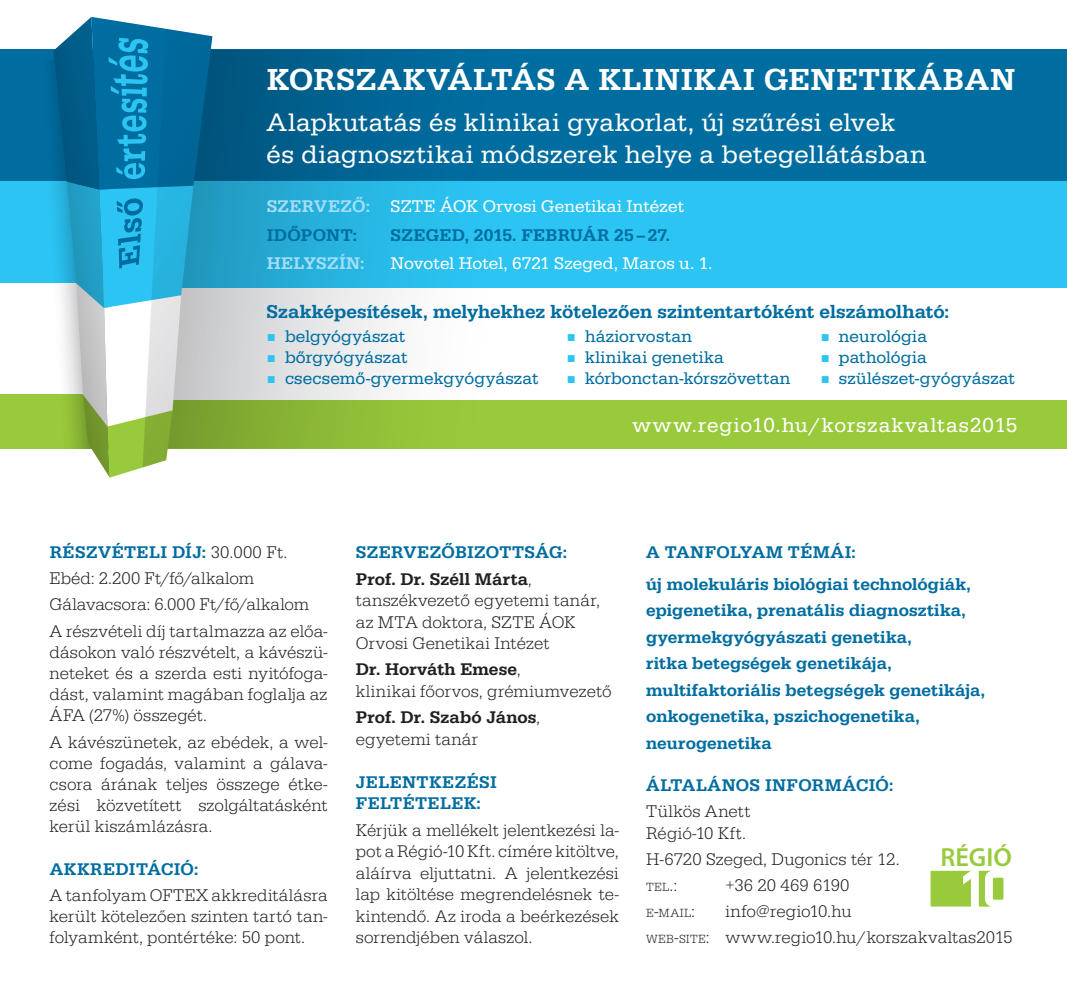
<style>
.page{position:relative;width:1067px;height:993px;background:#fff}
.page>*{position:absolute;margin:0;border:0;box-sizing:border-box;transform-origin:0 0}
.t1{font:500 31.5px "Serifa DOT";letter-spacing:.02em;color:#fff}
.t2{font:26.25px/31.5px "Serifa DOT";letter-spacing:.02em;color:#fff}
.t3{font:600 26.25px "Myriad Pro";color:#99ca3b}
.t4{font:21px "Serifa DOT";letter-spacing:.05em;color:#fff}
.t5{font:500 19.25px "Serifa DOT";color:#006da0}
.t6{font:300 17.5px/21.2px "Serifa DOT";letter-spacing:.005em;color:#231f20;text-align:justify}
._1{font:500 17.5px/26.4px "Serifa DOT";letter-spacing:.01em;color:#006da0}
.t7{font:17.5px "Serifa DOT";letter-spacing:.01em;color:#006da0}
.t8{font:17.5px "Serifa DOT";letter-spacing:.005em;color:#fff}
.t9{font:500 17.5px "Serifa DOT";letter-spacing:.005em;color:#231f20}
.t10{font:300 17.5px "Serifa DOT";letter-spacing:.03em;color:#231f20}
.t11{font:500 17.5px "Serifa DOT";letter-spacing:.02em;color:#a3def8}
.t12{font:300 12.25px "Serifa DOT";letter-spacing:.025em;color:#231f20}
.s1{font-weight:500;color:#a3def8}
.s2{color:#2bc4f3}
.s3{font-weight:300;color:#231f20}
.s4{font-weight:300}
.s5{font-size:17.5px}
.s6{font-size:12.25px}
.s7{font-style:inherit}
</style>
<div class="page">
<div style="left:110px;top:49px;width:957px;height:133px;background:#006da0"></div>
<div style="left:110px;top:182px;width:957px;height:106px;background:#2bc4f3"></div>
<div style="left:110px;top:400px;width:957px;height:48px;background:#99ca3b"></div>
<svg style="left:212px;top:49px;width:777px;height:399px"></svg>
<div style="left:0;top:49px;width:110px;height:141px;background:#006da0"></div>
<div style="left:0;top:182px;width:110px;height:104px;background:#2bc4f3"></div>
<div style="left:0;top:284px;width:110px;height:108px;background:#fff"></div>
<div style="left:0;top:394px;width:110px;height:54px;background:#99ca3b"></div>
<div style="left:992px;top:877px;width:11px;height:22px;background:#99ca3b;border-radius:2px"></div>
<svg style="left:978px;top:870px;width:14px;height:36px"></svg>
<svg style="left:930px;top:870px;width:40px;height:36px"></svg>
<svg style="left:53px;top:17px;width:159px;height:460px"></svg>
<p class="t1" style="left:267px;top:61px;width:750px">KORSZAKVÁLTÁS A KLINIKAI GENETIKÁBAN</p>
<p class="t2" style="left:266px;top:107px;width:661px">Alapkutatás és klinikai gyakorlat, új szűrési elvek és diagnosztikai módszerek helye a betegellátásban</p>
<p class="t8" style="left:267px;top:197px;width:419px"><span class="s1">SZERVEZŐ:</span> SZTE ÁOK Orvosi Genetikai Intézet</p>
<p class="_1" style="left:267px;top:222px;width:92px">IDŐPONT:</p>
<p class="_1" style="left:390px;top:222px;width:281px">SZEGED, 2015. FEBRUÁR 25–27.</p>
<p class="t11" style="left:267px;top:253px;width:99px">HELYSZÍN:</p>
<p class="t8" style="left:390px;top:253px;width:323px">Novotel Hotel, 6721 Szeged, Maros u. 1.</p>
<p class="t5" style="left:266px;top:300px;width:684px">Szakképesítések, melyhekhez kötelezően szintentartóként elszámolható:</p>
<p class="t7" style="left:266px;top:326px;width:140px"><span class="s2">○</span> belgyógyászat</p>
<p class="t7" style="left:266px;top:347px;width:142px"><span class="s2">○</span> bőrgyógyászat</p>
<p class="t7" style="left:266px;top:368px;width:273px"><span class="s2">○</span> csecsemő-gyermekgyógyászat</p>
<p class="t7" style="left:566px;top:326px;width:127px"><span class="s2">○</span> háziorvostan</p>
<p class="t7" style="left:566px;top:347px;width:159px"><span class="s2">○</span> klinikai genetika</p>
<p class="t7" style="left:566px;top:368px;width:225px"><span class="s2">○</span> kórbonctan-kórszövettan</p>
<p class="t7" style="left:820px;top:326px;width:108px"><span class="s2">○</span> neurológia</p>
<p class="t7" style="left:820px;top:347px;width:108px"><span class="s2">○</span> pathológia</p>
<p class="t7" style="left:820px;top:368px;width:196px"><span class="s2">○</span> szülészet-gyógyászat</p>
<p class="t4" style="left:632px;top:412px;width:386px">www.regio10.hu/korszakvaltas2015</p>
<p class="_1" style="left:50px;top:539px;width:239px">RÉSZVÉTELI DÍJ: <span class="s3">30.000 Ft.</span></p>
<p class="t6" style="left:50px;top:567px;width:206px">Ebéd: 2.200 Ft/fő/alkalom</p>
<p class="t6" style="left:50px;top:594px;width:261px">Gálavacsora: 6.000 Ft/fő/alkalom</p>
<p class="t6" style="left:50px;top:620px;width:279px">A részvételi díj tartalmazza az előa&shy;dásokon való részvételt, a kávészü&shy;neteket és a szerda esti nyitófoga&shy;dást, valamint magában foglalja az ÁFA (27%) összegét.</p>
<p class="t6" style="left:50px;top:731px;width:279px">A kávészünetek, az ebédek, a wel&shy;come fogadás, valamint a gálava&shy;csora árának teljes összege étke&shy;zési közvetített szolgáltatásként kerül kiszámlázásra.</p>
<p class="_1" style="left:50px;top:855px;width:150px">AKKREDITÁCIÓ:</p>
<p class="t6" style="left:50px;top:884px;width:279px">A tanfolyam OFTEX akkreditálásra került kötelezően szinten tartó tan&shy;folyamként, pontértéke: 50 pont.</p>
<p class="_1" style="left:356px;top:539px;width:213px">SZERVEZŐBIZOTTSÁG:</p>
<p class="t9" style="left:356px;top:568px;width:177px">Prof. Dr. Széll Márta<span class="s4">,</span></p>
<p class="t6" style="left:356px;top:589px;width:246px;text-align:left">tanszékvezető egyetemi tanár, az MTA doktora, SZTE ÁOK<br>Orvosi Genetikai Intézet</p>
<p class="t9" style="left:356px;top:659px;width:166px">Dr. Horváth Emese<span class="s4">,</span></p>
<p class="t6" style="left:356px;top:680px;width:257px">klinikai főorvos, grémiumvezető</p>
<p class="t9" style="left:356px;top:707px;width:186px">Prof. Dr. Szabó János<span class="s4">,</span></p>
<p class="t6" style="left:356px;top:728px;width:124px">egyetemi tanár</p>
<p class="_1" style="left:356px;top:771px;width:142px;line-height:21.5px">JELENTKEZÉSI<br>FELTÉTELEK:</p>
<p class="t6" style="left:356px;top:819px;width:264px">Kérjük a mellékelt jelentkezési la&shy;pot a Régió-10 Kft. címére kitöltve, aláírva eljuttatni. A jelentkezési lap kitöltése megrendelésnek te&shy;kintendő. Az iroda a beérkezések sorrendjében válaszol.</p>
<p class="_1" style="left:646px;top:539px;width:211px">A TANFOLYAM TÉMÁI:</p>
<p class="_1" style="left:646px;top:570px;width:340px">új molekuláris biológiai technológiák, epigenetika, prenatális diagnosztika, gyermekgyógyászati genetika,<br>ritka betegségek genetikája, multifaktoriális betegségek genetikája, onkogenetika, pszichogenetika, neurogenetika</p>
<p class="_1" style="left:646px;top:771px;width:249px">ÁLTALÁNOS INFORMÁCIÓ:</p>
<p class="t10" style="left:646px;top:801px;width:106px">Tülkös Anett</p>
<p class="t6" style="left:646px;top:821px;width:101px">Régió-10 Kft.</p>
<p class="t6" style="left:646px;top:848px;width:255px">H-6720 Szeged, Dugonics tér 12.</p>
<p class="t12" style="left:646px;top:879px;width:33px">TEL<span class="s5">.:</span></p>
<p class="t6" style="left:725px;top:874px;width:126px">+36 20 469 6190</p>
<p class="t12" style="left:646px;top:905px;width:50px">E<span class="s5">-</span>MAIL<span class="s5">:</span></p>
<p class="t6" style="left:725px;top:900px;width:127px">info@regio10.hu</p>
<p class="t6" style="left:646px;top:926px;width:368px"><span class="s6">WEB</span><span class="s7">-</span><span class="s6">SITE</span><span class="s7">:</span> www.regio10.hu/korszakvaltas2015</p>
<h2 class="t3" style="left:940px;top:840px;width:73px">RÉGIÓ</h2>
</div>
